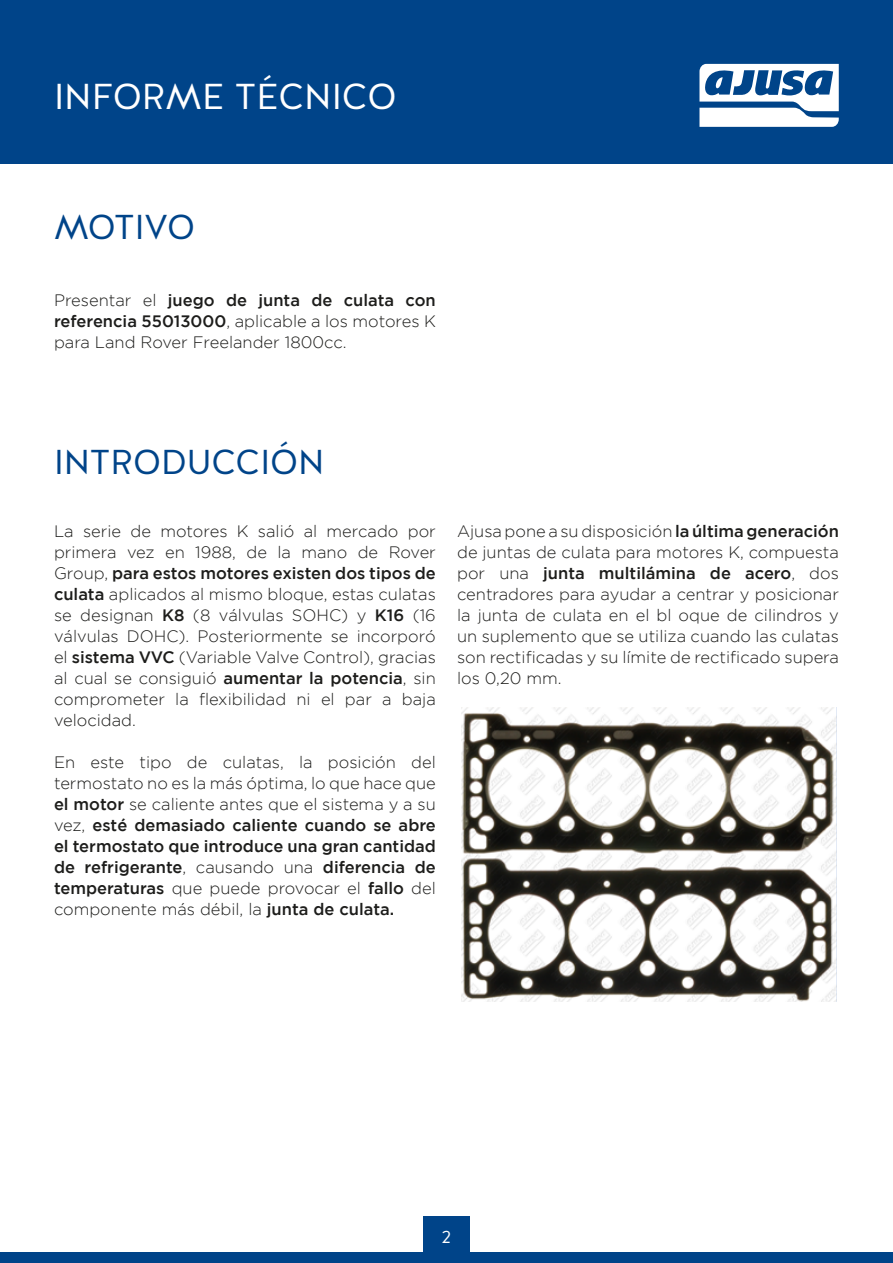
<style>
.page{position:relative;width:893px;height:1263px;background:#fff}
.page>*{position:absolute;margin:0;border:0;box-sizing:border-box;transform-origin:0 0}
.t1{font:36px "Halis GR";color:#fff}
.t2{font:34.5px "Halis GR";color:#004489}
.t3{font:18px "Halis GR";color:#fff}
.t4{font:300 16.5px/21px "Gotham";color:#1d1d1b;text-align:justify}
.s1{font-weight:500}
</style>
<div class="page">
<div style="left:0;top:0;width:893px;height:163px;background:#004489"></div>
<svg style="left:699px;top:64px;width:140px;height:63px"></svg>
<div style="left:0;top:1252px;width:893px;height:11px;background:#004489"></div>
<div style="left:423px;top:1216px;width:47px;height:46px;background:#004489"></div>
<img style="left:462px;top:707px;width:374px;height:294px">
<h1 class="t1" style="left:54px;top:73px;width:344px">INFORME TÉCNICO</h1>
<h2 class="t2" style="left:54px;top:204px;width:143px">MOTIVO</h2>
<p class="t4" style="left:54px;top:289px;width:383px">Presentar el <span class="s1">juego de junta de culata con referencia 55013000</span>, aplicable a los motores K para Land Rover Freelander 1800cc.</p>
<h2 class="t2" style="left:54px;top:439px;width:272px">INTRODUCCIÓN</h2>
<p class="t4" style="left:54px;top:520px;width:383px">La serie de motores K salió al mercado por primera vez en 1988, de la mano de Rover Group, <span class="s1">para estos motores existen dos tipos de culata</span> aplicados al mismo bloque, estas culatas se designan <span class="s1">K8</span> (8 válvulas SOHC) y <span class="s1">K16</span> (16 válvulas DOHC). Posteriormente se incorporó el <span class="s1">sistema VVC</span> (Variable Valve Control), gracias al cual se consiguió <span class="s1">aumentar la potencia</span>, sin comprometer la flexibilidad ni el par a baja velocidad.</p>
<p class="t4" style="left:54px;top:752px;width:383px">En este tipo de culatas, la posición del termostato no es la más óptima, lo que hace que <span class="s1">el motor</span> se caliente antes que el sistema y a su vez, <span class="s1">esté demasiado caliente cuando se abre el termostato que introduce una gran cantidad de refrigerante</span>, causando una <span class="s1">diferencia de temperaturas</span> que puede provocar el <span class="s1">fallo</span> del componente más débil, la <span class="s1">junta de culata.</span></p>
<p class="t4" style="left:457px;top:521px;width:383px">Ajusa pone a su disposición <span class="s1">la última generación </span>de juntas de culata para motores K, compuesta por una <span class="s1">junta multilámina de acero</span>, dos centradores para ayudar a centrar y posicionar la junta de culata en el bl oque de cilindros y un suplemento que se utiliza cuando las culatas son rectificadas y su límite de rectificado supera los 0,20 mm.</p>
<p class="t3" style="left:442px;top:1225px;width:11px">2</p>
</div>
